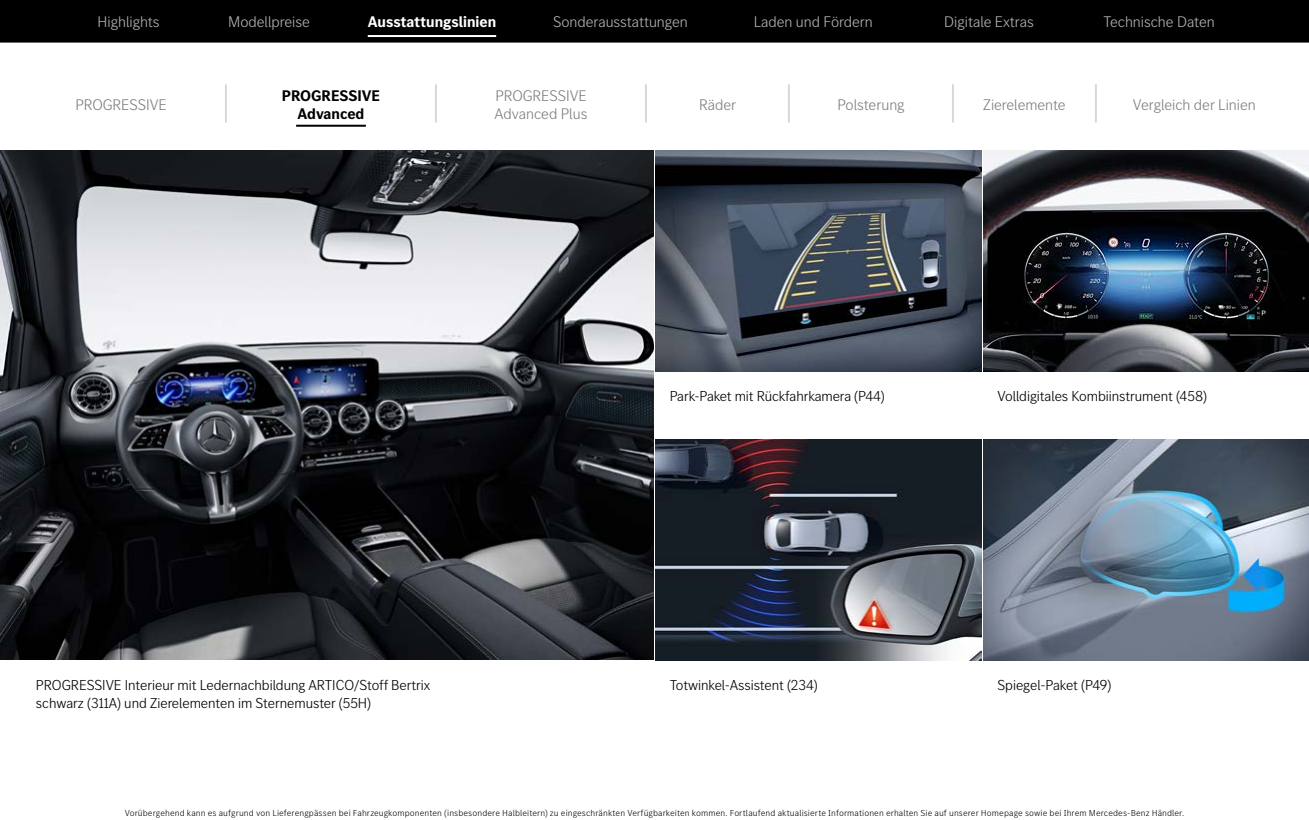
<style>
.page{position:relative;width:1309px;height:820px;background:#fff}
.page>*{position:absolute;margin:0;border:0;box-sizing:border-box;transform-origin:0 0}
.t1{font:300 45.6px "MB Corpo S Title";color:#c8c8c5;scale:.53 1}
.t2{font:300 16px "MB Corpo S Title";color:#b1b4b4}
.t3{font:300 16px/18px "MB Corpo S Title";color:#808080}
.t4{font:700 16px/18px "MB Corpo S Title";color:#000;text-align:center}
.t5{font:700 16px "MB Corpo S Title";color:#fff}
.t6{font:300 15px "MB Corpo S Title";color:#000}
.t7{font:300 9px "MB Corpo S Text";letter-spacing:.01em;color:#000}
</style>
<div class="page">
<div style="left:0;top:0;width:1309px;height:43px;background:#000"></div>
<hr style="left:368px;top:35px;width:128px;height:2px;background:#fff">
<img style="left:983px;top:439px;width:326px;height:221px">
<img style="left:656px;top:439px;width:325px;height:221px">
<img style="left:983px;top:150px;width:326px;height:221px">
<img style="left:0;top:150px;width:654px;height:510px">
<img style="left:656px;top:150px;width:325px;height:221px">
<hr style="left:296px;top:125px;width:70px;height:2px;background:#000">
<h2 class="t2" style="left:98px;top:12px;width:64px">Highlights</h2>
<h2 class="t2" style="left:228px;top:12px;width:83px">Modellpreise</h2>
<h2 class="t5" style="left:368px;top:11px;width:130px">Ausstattungslinien</h2>
<h2 class="t2" style="left:553px;top:12px;width:136px">Sonderausstattungen</h2>
<h2 class="t2" style="left:754px;top:12px;width:121px">Laden und Fördern</h2>
<h2 class="t2" style="left:944px;top:12px;width:91px">Digitale Extras</h2>
<h2 class="t2" style="left:1103px;top:12px;width:113px">Technische Daten</h2>
<h2 class="t3" style="left:75px;top:95px;width:93px">PROGRESSIVE</h2>
<h1 class="t1" style="left:223px;top:74px;width:11px">|</h1>
<h2 class="t4" style="left:282px;top:86px;width:100px">PROGRESSIVE<br>Advanced</h2>
<h1 class="t1" style="left:433px;top:74px;width:11px">|</h1>
<h2 class="t3" style="left:495px;top:86px;width:94px">PROGRESSIVE<br>Advanced Plus</h2>
<h1 class="t1" style="left:643px;top:74px;width:11px">|</h1>
<h2 class="t3" style="left:699px;top:95px;width:39px">Räder</h2>
<h1 class="t1" style="left:786px;top:74px;width:11px">|</h1>
<h2 class="t3" style="left:837px;top:95px;width:69px">Polsterung</h2>
<h1 class="t1" style="left:950px;top:74px;width:11px">|</h1>
<h2 class="t3" style="left:983px;top:95px;width:84px">Zierelemente</h2>
<h1 class="t1" style="left:1093px;top:74px;width:11px">|</h1>
<h2 class="t3" style="left:1133px;top:95px;width:124px">Vergleich der Linien</h2>
<h3 class="t6" style="left:670px;top:387px;width:217px">Park-Paket mit Rückfahrkamera (P44)</h3>
<h3 class="t6" style="left:997px;top:387px;width:211px">Volldigitales Kombiinstrument (458)</h3>
<h3 class="t6" style="left:36px;top:676px;width:396px">PROGRESSIVE Interieur mit Ledernachbildung ARTICO/Stoff Bertrix</h3>
<h3 class="t6" style="left:670px;top:676px;width:149px">Totwinkel-Assistent (234)</h3>
<h3 class="t6" style="left:997px;top:676px;width:115px">Spiegel-Paket (P49)</h3>
<h3 class="t6" style="left:36px;top:694px;width:337px">schwarz (311A) und Zierelementen im Sternemuster (55H)</h3>
<p class="t7" style="left:125px;top:807px;width:1061px">Vorübergehend kann es aufgrund von Lieferengpässen bei Fahrzeugkomponenten (insbesondere Halbleitern) zu eingeschränkten Verfügbarkeiten kommen. Fortlaufend aktualisierte Informationen erhalten Sie auf unserer Homepage sowie bei Ihrem Mercedes-Benz Händler.</p>
</div>
